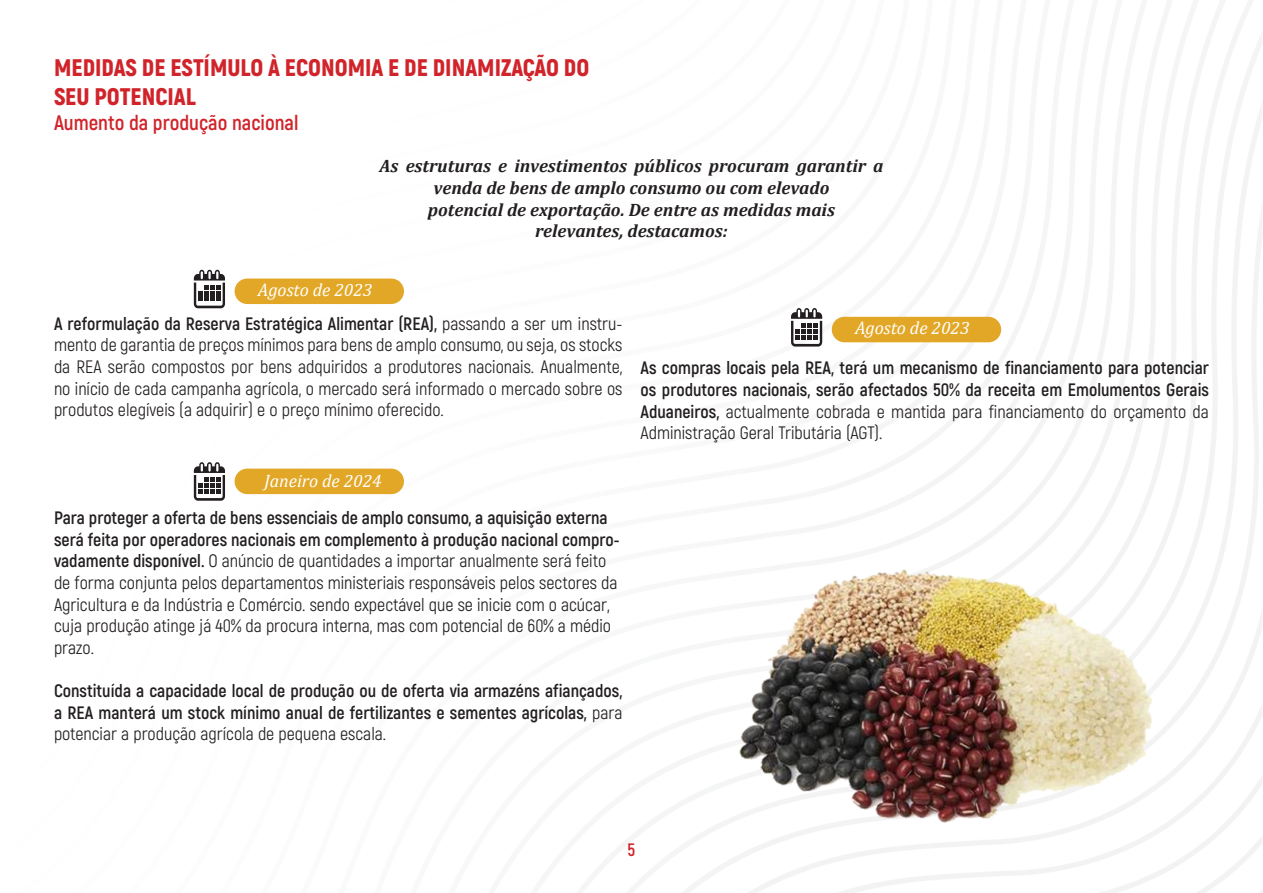
<style>
.page{position:relative;width:1263px;height:893px;background:#fff}
.page>*{position:absolute;margin:0;border:0;box-sizing:border-box;transform-origin:0 0}
.Título{font:900 24px/28.8px "Akrobat";color:#d1232a}
.Subtítulo{font:700 21px "Akrobat";color:#d1232a}
.Subtítulo-2{font:18px/21.6px "Akrobat";color:#231f20;text-align:justify}
.Subtítulo-3{font:700 18px/21.6px "Akrobat";color:#231f20;text-align:justify}
.Corpo_de_texto{font:italic 700 18px/21.6px "Cambria";color:#231f20;text-align:center}
.Subtítulo-4{font:italic 18px "Cambria";color:#fff}
.t1{font:700 18px "Akrobat";color:#d1232a}
.s1{font-weight:700}
.s2{font-weight:400}
</style>
<div class="page">
<img style="left:193px;top:0;width:1069px;height:893px">
<div style="left:235px;top:469px;width:169px;height:25px;background:#e2a726;border-radius:13px"></div>
<div style="left:235px;top:279px;width:169px;height:25px;background:#e2a726;border-radius:13px"></div>
<div style="left:832px;top:317px;width:169px;height:25px;background:#e2a726;border-radius:13px"></div>
<img style="left:661px;top:523px;width:548px;height:316px">
<svg style="left:194px;top:270px;width:31px;height:38px"></svg>
<svg style="left:791px;top:308px;width:31px;height:39px"></svg>
<svg style="left:194px;top:462px;width:31px;height:39px"></svg>
<p class="Título" style="left:54px;top:53px;width:537px">MEDIDAS DE ESTÍMULO À ECONOMIA E DE DINAMIZAÇÃO DO<br>SEU POTENCIAL</p>
<p class="Subtítulo" style="left:54px;top:109px;width:246px">Aumento da produção nacional</p>
<p class="Corpo_de_texto" style="left:379px;top:155px;width:505px">As estruturas e investimentos públicos procuram garantir a venda de bens de amplo consumo ou com elevado</p>
<p class="Corpo_de_texto" style="left:428px;top:198px;width:409px">potencial de exportação. De entre as medidas mais</p>
<p class="Corpo_de_texto" style="left:535px;top:220px;width:194px">relevantes, destacamos:</p>
<p class="Subtítulo-4" style="left:258px;top:277px;width:116px">Agosto de 2023</p>
<p class="Subtítulo-2" style="left:54px;top:313px;width:570px"><span class="s1">A reformulação da Reserva Estratégica Alimentar (REA),</span> passando a ser um instru&shy;mento de garantia de preços mínimos para bens de amplo consumo, ou seja, os stocks da REA serão compostos por bens adquiridos a produtores nacionais. Anualmente, no início de cada campanha agrícola, o mercado será informado o mercado sobre os produtos elegíveis (a adquirir) e o preço mínimo oferecido.</p>
<p class="Subtítulo-4" style="left:264px;top:468px;width:119px">Janeiro de 2024</p>
<p class="Subtítulo-2" style="left:54px;top:507px;width:567px;text-align:left"><span class="s1">Para proteger a oferta de bens essenciais de amplo consumo, a aquisição externa será feita por operadores nacionais em complemento à produção nacional compro&shy;vadamente disponível.</span> O anúncio de quantidades a importar anualmente será feito de forma conjunta pelos departamentos ministeriais responsáveis pelos sectores da Agricultura e da Indústria e Comércio. sendo expectável que se inicie com o acúcar, cuja produção atinge já 40% da procura interna, mas com potencial de 60% a médio prazo.</p>
<p class="Subtítulo-3" style="left:54px;top:680px;width:570px">Constituída a capacidade local de produção ou de oferta via armazéns afiançados, a REA manterá um stock mínimo anual de fertilizantes e sementes agrícolas, <span class="s2">para potenciar a produção agrícola de pequena escala.</span></p>
<p class="Subtítulo-4" style="left:855px;top:315px;width:116px">Agosto de 2023</p>
<p class="Subtítulo-3" style="left:640px;top:357px;width:570px">As compras locais pela REA, terá um mecanismo de financiamento para potenciar os produtores nacionais, serão afectados 50% da receita em Emolumentos Gerais Aduaneiros, <span class="s2">actualmente cobrada e mantida para financiamento do orçamento da Administração Geral Tributária (AGT).</span></p>
<p class="t1" style="left:628px;top:838px;width:9px">5</p>
</div>
